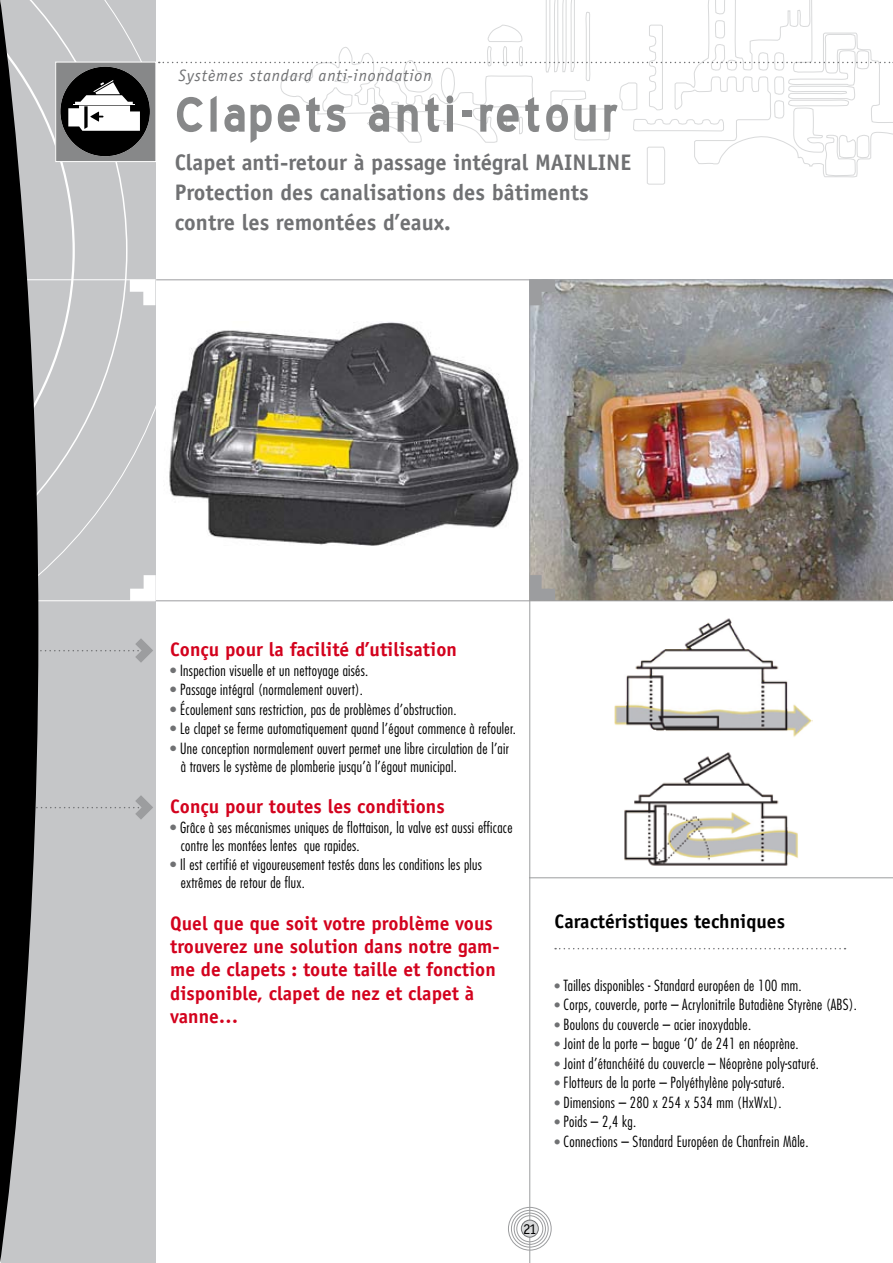
<style>
.page{position:relative;width:893px;height:1263px;background:#fff}
.page>*{position:absolute;margin:0;border:0;box-sizing:border-box;transform-origin:0 0}
.t1{font:700 60px "Blue Highway";letter-spacing:.05em;color:#878889}
.t2{font:700 22.5px/30px "Officina Sans";color:#707173}
.t3{font:700 19.5px/23.4px "Officina Sans";color:#d3021d}
.t4{font:700 19.5px "Officina Sans";color:#000}
.t5{font:italic 16.5px "Officina Sans";letter-spacing:.05em;color:#707173}
.t6{font:300 condensed 15px/18px "Futura";letter-spacing:.02em;color:#000}
.t7{font:15px "Officina Sans";color:#000}
.s1{color:#707173}
.s2{font-size:13.5px;color:#707173}
</style>
<div class="page">
<svg style="left:487px;top:0;width:371px;height:47px"></svg>
<img style="left:530px;top:443px;width:363px;height:158px">
<div style="left:1px;top:0;width:155px;height:1263px;background:#c5c6c8"></div>
<svg style="left:38px;top:0;width:102px;height:593px"></svg>
<img style="left:169px;top:443px;width:350px;height:103px">
<hr style="left:1px;top:600px;width:155px;height:1px;background:#fff">
<svg style="left:38px;top:638px;width:115px;height:25px"></svg>
<svg style="left:40px;top:795px;width:113px;height:24px"></svg>
<hr style="left:529px;top:280px;width:1px;height:983px;background:#9c9d9f">
<svg style="left:555px;top:948px;width:290px;height:1px"></svg>
<svg style="left:530px;top:575px;width:25px;height:25px"></svg>
<hr style="left:156px;top:600px;width:736px;height:1px;background:#9c9d9f">
<svg style="left:130px;top:575px;width:26px;height:26px"></svg>
<img style="left:614px;top:618px;width:199px;height:119px">
<img style="left:624px;top:752px;width:174px;height:114px">
<hr style="left:529px;top:877px;width:364px;height:1px;background:#9c9d9f">
<svg style="left:38px;top:47px;width:855px;height:396px"></svg>
<div style="left:521px;top:1220px;width:17px;height:17px;background:#d9dadb;border-radius:50%"></div>
<div style="left:521px;top:1220px;width:18px;height:17px;border:1px solid #707173;border-radius:50%"></div>
<div style="left:516px;top:1215px;width:27px;height:27px;border:1px solid #9c9d9f;border-radius:50%"></div>
<div style="left:514px;top:1213px;width:32px;height:32px;border:1px solid #9c9d9f;border-radius:50%"></div>
<div style="left:511px;top:1210px;width:37px;height:37px;border:1px solid #9c9d9f;border-radius:50%"></div>
<div style="left:508px;top:1207px;width:43px;height:43px;border:1px solid #9c9d9f;border-radius:50%"></div>
<svg style="left:0;top:0;width:38px;height:1263px;fill:#000"></svg>
<p class="t5" style="left:179px;top:66px;width:254px">Systèmes standard anti-inondation</p>
<h1 class="t1" style="left:175px;top:87px;width:446px">Clapets anti-retour</h1>
<h2 class="t2" style="left:175px;top:147px;width:458px">Clapet anti-retour à passage intégral MAINLINE<br>Protection des canalisations des bâtiments contre les remontées d’eaux.</h2>
<h3 class="t3" style="left:170px;top:638px;width:288px">Conçu pour la facilité d’utilisation</h3>
<p class="t6" style="left:170px;top:661px;width:200px"><span class="s1">•</span> Inspection visuelle et un nettoyage aisés.</p>
<p class="t6" style="left:170px;top:681px;width:194px"><span class="s1">•</span> Passage intégral (normalement ouvert).</p>
<p class="t6" style="left:170px;top:700px;width:288px"><span class="s1">•</span> Écoulement sans restriction, pas de problèmes d’obstruction.</p>
<p class="t6" style="left:170px;top:720px;width:347px"><span class="s1">•</span> Le clapet se ferme automatiquement quand l’égout commence à refouler.</p>
<p class="t6" style="left:181px;top:739px;width:330px;text-indent:-10px"><span class="s1">•</span> Une conception normalement ouvert permet une libre circulation de l’air à travers le système de plomberie jusqu’à l’égout municipal.</p>
<h3 class="t3" style="left:170px;top:795px;width:276px">Conçu pour toutes les conditions</h3>
<p class="t6" style="left:181px;top:818px;width:333px;text-indent:-10px"><span class="s1">•</span> Grâce à ses mécanismes uniques de flottaison, la valve est aussi efficace contre les montées lentes que rapides.</p>
<p class="t6" style="left:181px;top:856px;width:303px;text-indent:-10px"><span class="s1">•</span> Il est certifié et vigoureusement testés dans les conditions les plus extrêmes de retour de flux.</p>
<h3 class="t3" style="left:170px;top:911px;width:331px">Quel que que soit votre problème vous trouverez une solution dans notre gam&shy;me de clapets : toute taille et fonction disponible, clapet de nez et clapet à vanne…</h3>
<h3 class="t4" style="left:555px;top:909px;width:232px">Caractéristiques techniques</h3>
<p class="t6" style="left:555px;top:976px;width:249px"><span class="s2">•</span> Tailles disponibles - Standard européen de 100 mm.</p>
<p class="t6" style="left:555px;top:996px;width:304px"><span class="s2">•</span> Corps, couvercle, porte – Acrylonitrile Butadiène Styrène (ABS).</p>
<p class="t6" style="left:555px;top:1015px;width:198px"><span class="s2">•</span> Boulons du couvercle – acier inoxydable.</p>
<p class="t6" style="left:555px;top:1035px;width:246px"><span class="s2">•</span> Joint de la porte – bague ‘O’ de 241 en néoprène.</p>
<p class="t6" style="left:555px;top:1054px;width:266px"><span class="s2">•</span> Joint d’étanchéité du couvercle – Néoprène poly-saturé.</p>
<p class="t6" style="left:555px;top:1074px;width:232px"><span class="s2">•</span> Flotteurs de la porte – Polyéthylène poly-saturé.</p>
<p class="t6" style="left:555px;top:1093px;width:228px"><span class="s2">•</span> Dimensions – 280 x 254 x 534 mm (HxWxL).</p>
<p class="t6" style="left:555px;top:1113px;width:83px"><span class="s2">•</span> Poids – 2,4 kg.</p>
<p class="t6" style="left:555px;top:1132px;width:255px"><span class="s2">•</span> Connections – Standard Européen de Chanfrein Mâle.</p>
<p class="t7" style="left:523px;top:1220px;width:15px">21</p>
</div>
